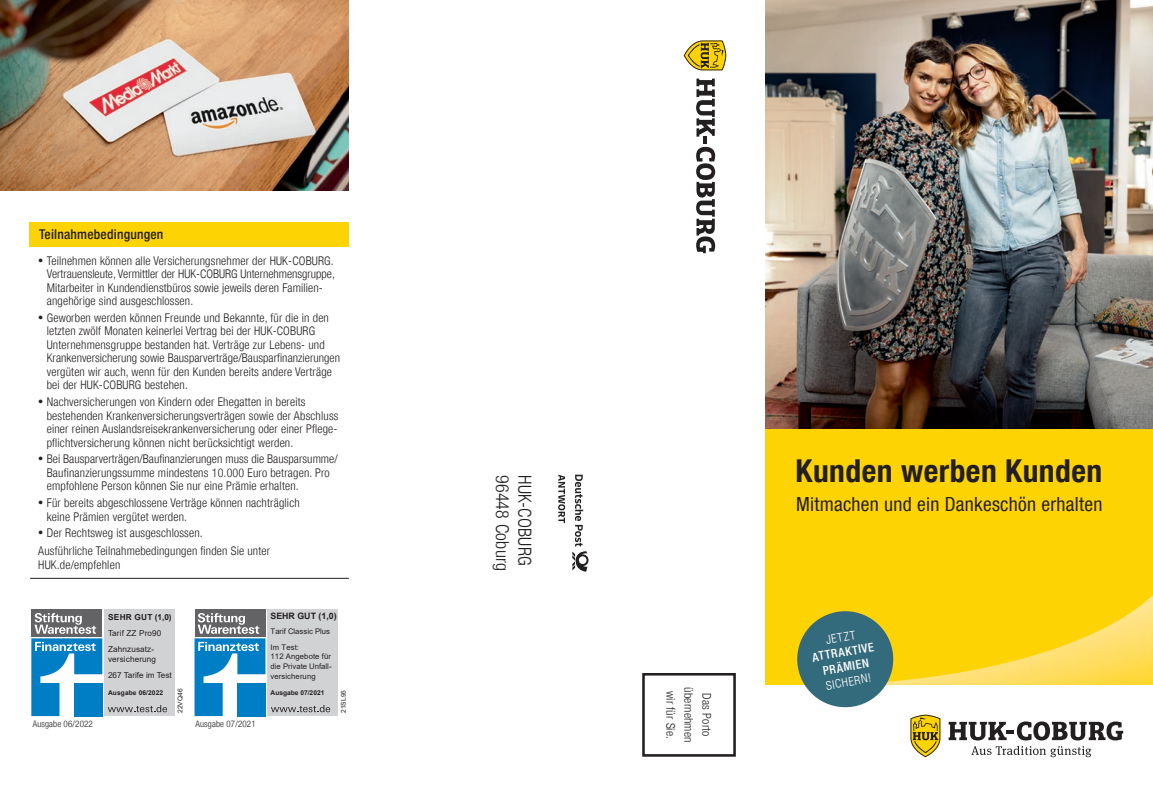
<style>
.page{position:relative;width:1153px;height:787px;background:#fff}
.page>*{position:absolute;margin:0;border:0;box-sizing:border-box;transform-origin:0 0}
.t1{font:31.5px "Helvetica Neuefor HUK 77 Bd Cn";letter-spacing:.015em;color:#231f20}
.t2{font:19.5px "Helvetica Neuefor HUK 57 Cn";letter-spacing:.015em;color:#231f20}
.t3{font:18px "Helvetica Neuefor HUK 47 Lt Cn";letter-spacing:.015em;color:#231f20}
.t4{font:13.5px "Helvetica Neuefor HUK 67 Md Cn";letter-spacing:.015em;color:#231f20}
.t5{font:12px/13.5px "Helvetica Neuefor HUK 47 Lt Cn";letter-spacing:.015em;color:#231f20}
.t6{font:12px/15px "Helvetica Neuefor HUK 67 Md Cn";color:#fff;text-align:center}
.t7{font:12px "Helvetica Neuefor HUK 47 Lt Cn";color:#fff}
.t8{font:9px "Helvetica Neuefor HUK 47 Lt Cn";letter-spacing:.015em;color:#231f20}
.t9{font:700 8.85px "Arial";color:#231f20}
.t10{font:700 8.25px "Arial";letter-spacing:.03em;color:#231f20}
.t11{font:8.1px/16.2px "Arial";letter-spacing:.015em;color:#231f20}
.t12{font:7.8px/9.6px "Arial";letter-spacing:.005em;color:#231f20}
.t13{font:700 6.6px "Arial";letter-spacing:.01em;color:#231f20}
.t14{font:6.6px "Arial";color:#231f20}
.s1{font-size:10.2px}
</style>
<div class="page">
<svg style="left:948px;top:721px;width:175px;height:36px"></svg>
<svg style="left:910px;top:714px;width:30px;height:43px"></svg>
<svg style="left:696px;top:79px;width:19px;height:174px"></svg>
<svg style="left:683px;top:40px;width:43px;height:30px"></svg>
<hr style="left:30px;top:578px;width:319px;height:1px;background:#231f20">
<div style="left:642px;top:673px;width:93px;height:83px;border:3px solid #231f20"></div>
<svg style="left:558px;top:474px;width:7px;height:49px"></svg>
<svg style="left:572px;top:474px;width:16px;height:97px"></svg>
<div style="left:30px;top:222px;width:319px;height:24px;background:#fed304"></div>
<img style="left:765px;top:0;width:387px;height:429px">
<div style="left:765px;top:429px;width:387px;height:256px;background:#fed304"></div>
<img style="left:897px;top:596px;width:255px;height:89px">
<svg style="left:797px;top:611px;width:100px;height:97px"></svg>
<img style="left:0;top:0;width:349px;height:191px">
<svg style="left:194px;top:609px;width:72px;height:108px"></svg>
<div style="left:267px;top:609px;width:71px;height:107px;background:#d1d2d4"></div>
<div style="left:194px;top:609px;width:71px;height:27px;background:#636366"></div>
<svg style="left:194px;top:613px;width:71px;height:103px"></svg>
<svg style="left:271px;top:705px;width:59px;height:7px"></svg>
<svg style="left:31px;top:609px;width:144px;height:108px"></svg>
<div style="left:104px;top:609px;width:70px;height:107px;background:#d1d2d4"></div>
<div style="left:31px;top:609px;width:71px;height:27px;background:#636366"></div>
<svg style="left:31px;top:613px;width:71px;height:103px"></svg>
<svg style="left:108px;top:705px;width:59px;height:7px"></svg>
<p class="t4" style="left:39px;top:225px;width:126px">Teilnahmebedingungen</p>
<p class="t5" style="left:47px;top:254px;width:289px;text-indent:-9px"><span class="s1">•</span> Teilnehmen können alle Versicherungsnehmer der HUK-COBURG.<br>Vertrauensleute, Vermittler der HUK-COBURG Unternehmensgruppe, Mitarbeiter in Kundendienstbüros sowie jeweils deren Familien&shy;angehörige sind ausgeschlossen.</p>
<p class="t5" style="left:47px;top:311px;width:295px;text-indent:-9px"><span class="s1">•</span> Geworben werden können Freunde und Bekannte, für die in den letzten zwölf Monaten keinerlei Vertrag bei der HUK-COBURG Unternehmensgruppe bestanden hat. Verträge zur Lebens- und Krankenversicherung sowie Bausparverträge/Bausparfinanzierungen vergüten wir auch, wenn für den Kunden bereits andere Verträge bei der HUK-COBURG bestehen.</p>
<p class="t5" style="left:47px;top:395px;width:293px;text-indent:-9px"><span class="s1">•</span> Nachversicherungen von Kindern oder Ehegatten in bereits bestehenden Krankenversicherungsverträgen sowie der Abschluss einer reinen Auslandsreisekrankenversicherung oder einer Pflege&shy;pflichtversicherung können nicht berücksichtigt werden.</p>
<p class="t5" style="left:47px;top:452px;width:292px;text-indent:-9px"><span class="s1">•</span> Bei Bausparverträgen/Baufinanzierungen muss die Bausparsumme/<br>Baufinanzierungssumme mindestens 10.000 Euro betragen. Pro empfohlene Person können Sie nur eine Prämie erhalten.</p>
<p class="t5" style="left:47px;top:496px;width:254px;text-indent:-9px"><span class="s1">•</span> Für bereits abgeschlossene Verträge können nachträglich keine Prämien vergütet werden.</p>
<p class="t5" style="left:38px;top:524px;width:233px;line-height:18px"><span class="s1">•</span> Der Rechtsweg ist ausgeschlossen.<br>Ausführliche Teilnahmebedingungen finden Sie unter</p>
<p class="t5" style="left:38px;top:557px;width:83px">HUK.de/empfehlen</p>
<p class="t8" style="left:33px;top:718px;width:62px">Ausgabe 06/2022</p>
<p class="t10" style="left:108px;top:611px;width:65px">SEHR GUT (1,0)</p>
<p class="t11" style="left:108px;top:625px;width:55px">Tarif ZZ Pro90<br>Zahnzusatz-</p>
<p class="t11" style="left:108px;top:651px;width:65px">versicherung<br>267 Tarife im Test</p>
<p class="t13" style="left:108px;top:687px;width:57px">Ausgabe 06/2022</p>
<p class="t14" style="left:176px;top:713px;width:26px;rotate:-90deg">22VQ46</p>
<p class="t8" style="left:195px;top:718px;width:62px">Ausgabe 07/2021</p>
<p class="t9" style="left:270px;top:610px;width:68px">SEHR GUT (1,0)</p>
<p class="t12" style="left:270px;top:623px;width:61px;line-height:15.3px">Tarif Classic Plus<br>Im Test:</p>
<p class="t12" style="left:270px;top:651px;width:62px;text-align:justify">112 Angebote für die Private Unfall&shy;versicherung</p>
<p class="t13" style="left:270px;top:687px;width:55px">Ausgabe 07/2021</p>
<p class="t14" style="left:339px;top:713px;width:24px;rotate:-90deg">21SL95</p>
<h3 class="t3" style="left:513px;top:474px;width:98px;rotate:90deg">96448 Coburg</h3>
<h3 class="t3" style="left:535px;top:474px;width:92px;rotate:90deg">HUK-COBURG</h3>
<p class="t5" style="left:715px;top:687px;width:57px;line-height:18px;text-align:center;rotate:90deg">Das Porto übernehmen wir für Sie.</p>
<h1 class="t1" style="left:795px;top:452px;width:308px">Kunden werben Kunden</h1>
<h2 class="t2" style="left:796px;top:492px;width:308px">Mitmachen und ein Dankeschön erhalten</h2>
<p class="t7" style="left:824px;top:633px;width:31px;rotate:-10deg">JETZT</p>
<p class="t6" style="left:811px;top:650px;width:64px;rotate:-10deg">ATTRAKTIVE<br>PRÄMIEN</p>
<p class="t7" style="left:824px;top:678px;width:47px;rotate:-10deg">SICHERN!</p>
</div>
